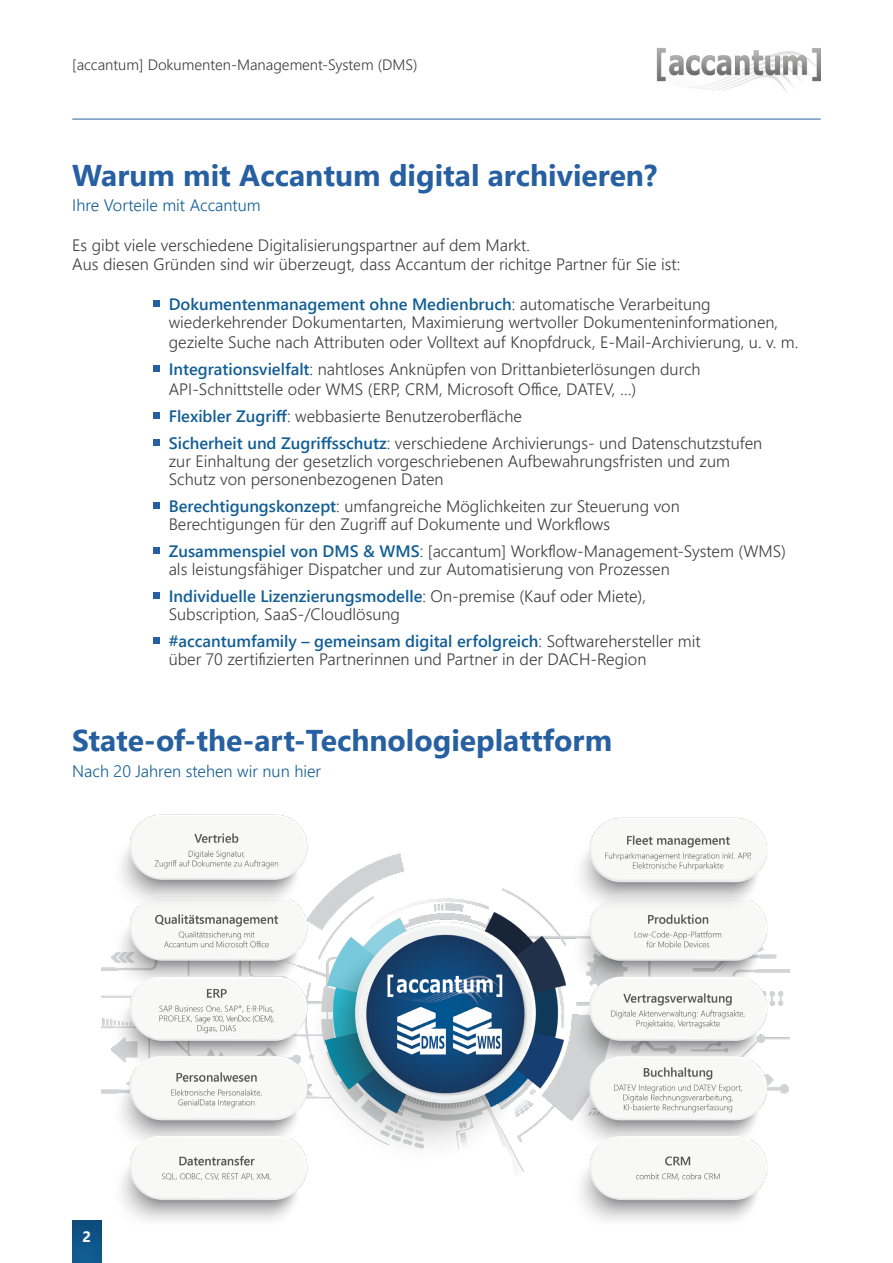
<style>
.page{position:relative;width:893px;height:1263px;background:#fff}
.page>*{position:absolute;margin:0;border:0;box-sizing:border-box;transform-origin:0 0}
.t1{font:700 30px "Segoe UI";color:#2760a1}
.t2{font:300 16.5px/18px "Segoe UI";color:#3e3e3f}
.t3{font:300 16.5px "Segoe UI";color:#125e95}
.t4{font:300 15px "Segoe UI";color:#3e3e3f}
.t5{font:700 15px "Segoe UI";color:#fff}
.s1{font-weight:600;color:#125e95}
</style>
<div class="page">
<hr style="left:72px;top:119px;width:749px;height:1px;background:#2760a1">
<div style="left:153px;top:301px;width:7px;height:6px;background:#2760a1"></div>
<div style="left:153px;top:365px;width:7px;height:7px;background:#2760a1"></div>
<div style="left:153px;top:412px;width:7px;height:7px;background:#2760a1"></div>
<div style="left:153px;top:439px;width:7px;height:7px;background:#2760a1"></div>
<div style="left:153px;top:502px;width:7px;height:7px;background:#2760a1"></div>
<div style="left:153px;top:547px;width:7px;height:7px;background:#2760a1"></div>
<div style="left:153px;top:592px;width:7px;height:7px;background:#2760a1"></div>
<div style="left:153px;top:637px;width:7px;height:7px;background:#2760a1"></div>
<div style="left:72px;top:1220px;width:29px;height:43px;background:linear-gradient(to bottom,#0c4b7b,#115e95)"></div>
<img style="left:101px;top:814px;width:688px;height:411px">
<img style="left:657px;top:48px;width:164px;height:44px">
<p class="t4" style="left:72px;top:51px;width:347px">[accantum] Dokumenten-Management-System (DMS)</p>
<h1 class="t1" style="left:72px;top:147px;width:586px">Warum mit Accantum digital archivieren?</h1>
<p class="t3" style="left:72px;top:190px;width:190px">Ihre Vorteile mit Accantum</p>
<p class="t2" style="left:72px;top:233px;width:610px;line-height:19.8px">Es gibt viele verschiedene Digitalisierungspartner auf dem Markt.<br>Aus diesen Gründen sind wir überzeugt, dass Accantum der richitge Partner für Sie ist:</p>
<p class="t2" style="left:169px;top:294px;width:611px"><span class="s1">Dokumentenmanagement ohne Medienbruch</span>: automatische Verarbeitung wiederkehrender Dokumentarten, Maximierung wertvoller Dokumenteninformationen,</p>
<p class="t2" style="left:169px;top:327px;width:631px;line-height:27px">gezielte Suche nach Attributen oder Volltext auf Knopfdruck, E-Mail-Archivierung, u. v. m.<br><span class="s1">Integrationsvielfalt</span>: nahtloses Anknüpfen von Drittanbieterlösungen durch</p>
<p class="t2" style="left:169px;top:374px;width:595px;line-height:27px">API-Schnittstelle oder WMS (ERP, CRM, Microsoft Office, DATEV, …)<br><span class="s1">Flexibler Zugriff</span>: webbasierte Benutzeroberfläche<br><span class="s1">Sicherheit und Zugriffsschutz</span>: verschiedene Archivierungs- und Datenschutzstufen</p>
<p class="t2" style="left:169px;top:450px;width:563px">zur Einhaltung der gesetzlich vorgeschriebenen Aufbewahrungsfristen und zum<br>Schutz von personenbezogenen Daten</p>
<p class="t2" style="left:169px;top:495px;width:513px"><span class="s1">Berechtigungskonzept</span>: umfangreiche Möglichkeiten zur Steuerung von<br>Berechtigungen für den Zugriff auf Dokumente und Workflows</p>
<p class="t2" style="left:169px;top:540px;width:619px"><span class="s1">Zusammenspiel von DMS &amp; WMS</span>: [accantum] Workflow-Management-System (WMS) als leistungsfähiger Dispatcher und zur Automatisierung von Prozessen</p>
<p class="t2" style="left:169px;top:585px;width:479px"><span class="s1">Individuelle Lizenzierungsmodelle</span>: On-premise (Kauf oder Miete),<br>Subscription, SaaS-/Cloudlösung</p>
<p class="t2" style="left:169px;top:630px;width:534px"><span class="s1">#accantumfamily – gemeinsam digital erfolgreich</span>: Softwarehersteller mit über 70 zertifizierten Partnerinnen und Partner in der DACH-Region</p>
<h1 class="t1" style="left:72px;top:712px;width:541px">State-of-the-art-Technologieplattform</h1>
<p class="t3" style="left:72px;top:755px;width:250px">Nach 20 Jahren stehen wir nun hier</p>
<p class="t5" style="left:82px;top:1223px;width:10px">2</p>
</div>
